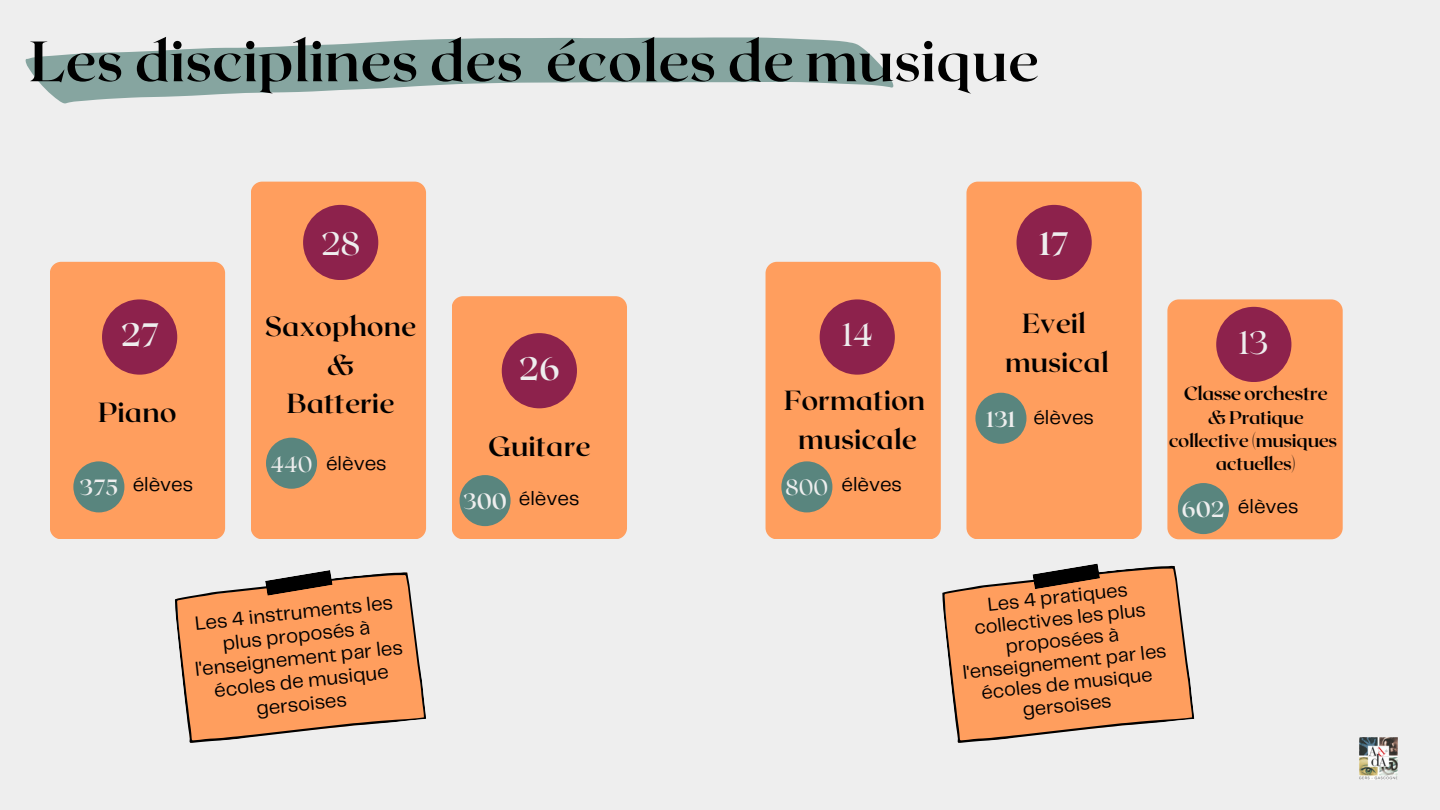
<style>
.page{position:relative;width:1440px;height:810px;background:#eee}
.page>*{position:absolute;margin:0;border:0;box-sizing:border-box;transform-origin:0 0}
.t1{font:700 56.7px "Roxborough CF";color:#000}
.t2{font:32.4px "Roxborough CF";color:#eee}
.t3{font:700 32.4px "Roxborough CF";color:#eee}
.t4{font:700 27.6px "Roxborough CF";color:#000}
.t5{font:700 22px "Roxborough CF";color:#eee}
.t6{font:22px "Roxborough CF";color:#eee}
.t7{font:20.1px/22.9px "Telegraf";color:#000;text-align:center}
.t8{font:19.7px/21.7px "Telegraf";color:#000;text-align:center}
.t9{font:700 18.9px "Roxborough CF";letter-spacing:-.02em;color:#000}
.t10{font:700 18.3px/23.2px "Roxborough CF";letter-spacing:-.02em;color:#000;text-align:center}
</style>
<div class="page">
<div style="left:251px;top:182px;width:175px;height:357px;background:#ff9e5e;border-radius:11px"></div>
<div style="left:50px;top:262px;width:175px;height:277px;background:#ff9e5e;border-radius:11px"></div>
<div style="left:452px;top:296px;width:175px;height:240px;background:#ff9e5e;border-radius:11px"></div>
<div style="left:452px;top:323px;width:175px;height:216px;background:#ff9e5e;border-radius:11px"></div>
<div style="left:303px;top:205px;width:75px;height:75px;background:#8d224c;border-radius:50%"></div>
<div style="left:102px;top:299px;width:75px;height:76px;background:#8d224c;border-radius:50%"></div>
<div style="left:502px;top:333px;width:75px;height:75px;background:#8d224c;border-radius:50%"></div>
<svg style="left:26px;top:37px;width:867px;height:66px;fill:#86a5a0"></svg>
<svg style="left:175px;top:570px;width:251px;height:173px"></svg>
<div style="left:966px;top:182px;width:176px;height:357px;background:#ff9e5e;border-radius:11px"></div>
<div style="left:766px;top:262px;width:175px;height:277px;background:#ff9e5e;border-radius:11px"></div>
<div style="left:1167px;top:299px;width:176px;height:240px;background:#ff9e5e;border-radius:11px"></div>
<div style="left:1017px;top:205px;width:75px;height:75px;background:#8d224c;border-radius:50%"></div>
<div style="left:820px;top:299px;width:75px;height:76px;background:#8d224c;border-radius:50%"></div>
<div style="left:1216px;top:307px;width:75px;height:75px;background:#8d224c;border-radius:50%"></div>
<svg style="left:942px;top:564px;width:252px;height:179px"></svg>
<div style="left:73px;top:461px;width:51px;height:51px;background:#59857e;border-radius:50%"></div>
<div style="left:266px;top:438px;width:51px;height:51px;background:#59857e;border-radius:50%"></div>
<div style="left:460px;top:475px;width:51px;height:51px;background:#59857e;border-radius:50%"></div>
<div style="left:781px;top:461px;width:51px;height:51px;background:#59857e;border-radius:50%"></div>
<div style="left:975px;top:393px;width:52px;height:51px;background:#59857e;border-radius:50%"></div>
<div style="left:1178px;top:483px;width:51px;height:51px;background:#59857e;border-radius:50%"></div>
<img style="left:1359px;top:737px;width:38px;height:43px">
<p class="t1" style="left:29px;top:25px;width:1011px">Les disciplines des écoles de musique</p>
<p class="t3" style="left:121px;top:314px;width:40px">27</p>
<p class="t4" style="left:98px;top:394px;width:80px">Piano</p>
<p class="t5" style="left:80px;top:473px;width:40px">375</p>
<p class="t7" style="left:133px;top:474px;width:62px">élèves</p>
<p class="t2" style="left:321px;top:223px;width:41px">28</p>
<p class="t4" style="left:265px;top:309px;width:153px">Saxophone</p>
<p class="t4" style="left:327px;top:347px;width:29px">&amp;</p>
<p class="t4" style="left:287px;top:385px;width:109px">Batterie</p>
<p class="t6" style="left:271px;top:450px;width:44px">440</p>
<p class="t7" style="left:326px;top:452px;width:62px">élèves</p>
<p class="t7" style="left:189px;top:613px;width:210px;rotate:-6deg">Les 4 instruments les plus proposés à l'enseignement par les écoles de musique gersoises</p>
<p class="t3" style="left:519px;top:347px;width:42px">26</p>
<p class="t4" style="left:488px;top:428px;width:104px">Guitare</p>
<p class="t5" style="left:463px;top:487px;width:46px">300</p>
<p class="t7" style="left:519px;top:488px;width:62px">élèves</p>
<p class="t3" style="left:1040px;top:223px;width:31px">17</p>
<p class="t4" style="left:1022px;top:306px;width:65px">Eveil</p>
<p class="t4" style="left:1005px;top:344px;width:105px">musical</p>
<p class="t2" style="left:843px;top:314px;width:32px">14</p>
<p class="t2" style="left:1239px;top:321px;width:31px">13</p>
<p class="t9" style="left:1184px;top:381px;width:146px">Classe orchestre</p>
<p class="t10" style="left:1169px;top:405px;width:170px">&amp; Pratique collective (musiques actuelles)</p>
<p class="t4" style="left:784px;top:383px;width:143px">Formation</p>
<p class="t4" style="left:798px;top:421px;width:120px">musicale</p>
<p class="t5" style="left:987px;top:405px;width:30px">131</p>
<p class="t7" style="left:1033px;top:407px;width:62px">élèves</p>
<p class="t6" style="left:786px;top:473px;width:44px">800</p>
<p class="t7" style="left:841px;top:474px;width:62px">élèves</p>
<p class="t5" style="left:1182px;top:495px;width:44px">602</p>
<p class="t7" style="left:1238px;top:496px;width:62px">élèves</p>
<p class="t8" style="left:955px;top:598px;width:206px;rotate:-6deg">Les 4 pratiques collectives les plus proposées à l'enseignement par les écoles de musique gersoises</p>
</div>
